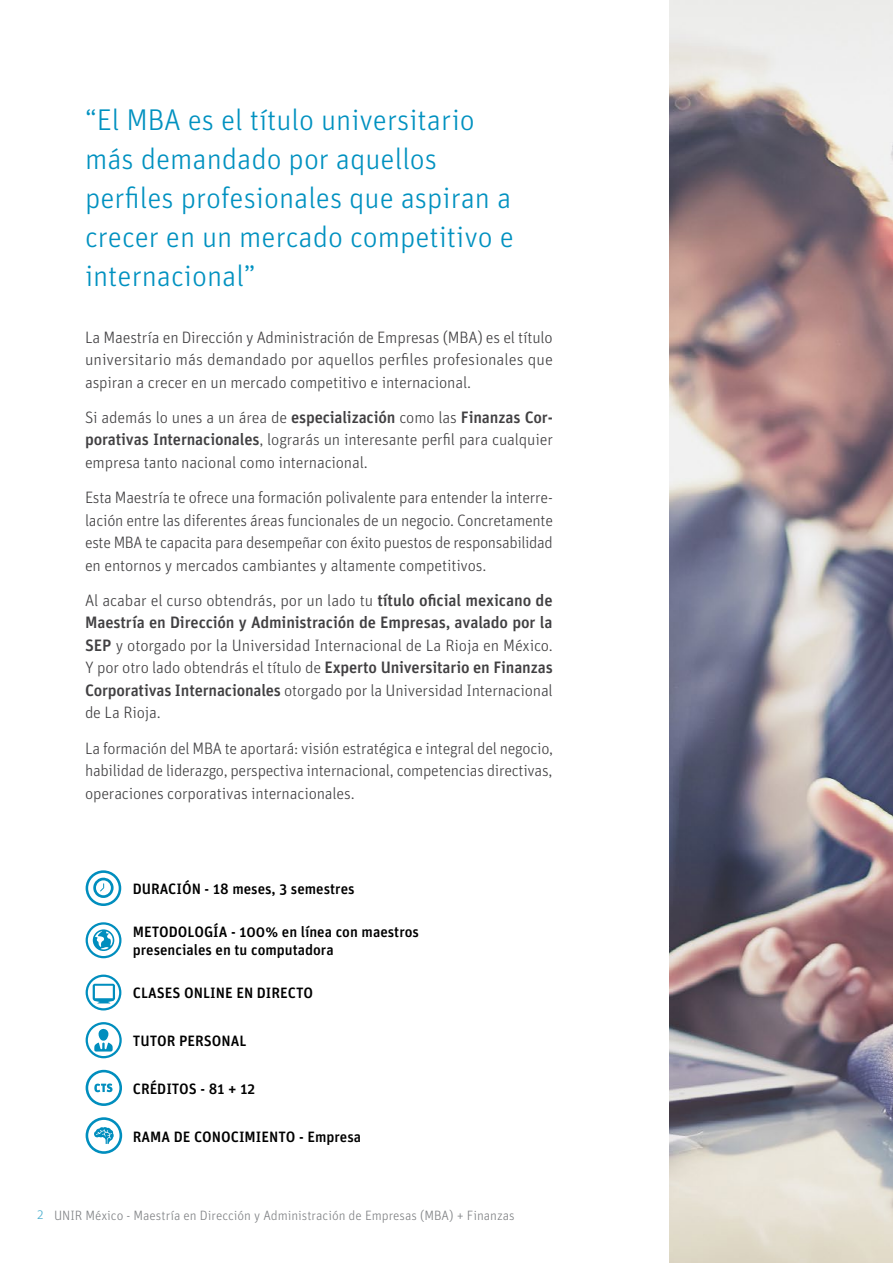
<style>
.page{position:relative;width:893px;height:1263px;background:#fff}
.page>*{position:absolute;margin:0;border:0;box-sizing:border-box;transform-origin:0 0}
.Título_nivel1{font:300 30px/39px "Unit OT";color:#0091c0}
.párrafo{font:300 16.5px/22.5px "Unit OT";letter-spacing:-.01em;color:#414042;text-align:justify}
.t1{font:500 15px/18px "Unit OT";color:#000}
.t2{font:300 13.5px "Unit OT";color:#808285}
.s1{font-weight:500}
.s2{color:#49adce}
</style>
<div class="page">
<svg style="left:86px;top:870px;width:35px;height:36px"></svg>
<svg style="left:86px;top:1070px;width:36px;height:36px"></svg>
<svg style="left:86px;top:1117px;width:36px;height:37px"></svg>
<svg style="left:86px;top:922px;width:35px;height:36px"></svg>
<svg style="left:86px;top:974px;width:35px;height:36px"></svg>
<svg style="left:86px;top:1022px;width:36px;height:36px"></svg>
<img style="left:669px;top:0;width:224px;height:1263px">
<p class="Título_nivel1" style="left:85px;top:100px;width:430px">“El MBA es el título universitario más demandado por aquellos perfiles profesionales que aspiran a crecer en un mercado competitivo e internacional”</p>
<p class="párrafo" style="left:85px;top:326px;width:469px">La Maestría en Dirección y Administración de Empresas (MBA) es el título universitario más demandado por aquellos perfiles profesionales que aspiran a crecer en un mercado competitivo e internacional.</p>
<p class="párrafo" style="left:85px;top:406px;width:469px">Si además lo unes a un área de <span class="s1">especialización</span> como las <span class="s1">Finanzas Cor&shy;porativas Internacionales</span>, lograrás un interesante perfil para cualquier empresa tanto nacional como internacional.</p>
<p class="párrafo" style="left:85px;top:486px;width:469px">Esta Maestría te ofrece una formación polivalente para entender la interre&shy;lación entre las diferentes áreas funcionales de un negocio. Concretamente este MBA te capacita para desempeñar con éxito puestos de responsabilidad en entornos y mercados cambiantes y altamente competitivos.</p>
<p class="párrafo" style="left:85px;top:589px;width:469px">Al acabar el curso obtendrás, por un lado tu <span class="s1">título oficial mexicano de Maestría en Dirección y Administración de Empresas, avalado por la SEP</span> y otorgado por la Universidad Internacional de La Rioja en México.<br>Y por otro lado obtendrás el título de <span class="s1">Experto Universitario en Finanzas Corporativas Internacionales</span> otorgado por la Universidad Internacional de La Rioja.</p>
<p class="párrafo" style="left:85px;top:737px;width:469px">La formación del MBA te aportará: visión estratégica e integral del negocio, habilidad de liderazgo, perspectiva internacional, competencias directivas, operaciones corporativas internacionales.</p>
<p class="t1" style="left:133px;top:880px;width:223px">DURACIÓN - 18 meses, 3 semestres</p>
<p class="t1" style="left:133px;top:923px;width:288px">METODOLOGÍA - 100% en línea con maestros presenciales en tu computadora</p>
<p class="t1" style="left:133px;top:984px;width:182px">CLASES ONLINE EN DIRECTO</p>
<p class="t1" style="left:133px;top:1032px;width:115px">TUTOR PERSONAL</p>
<p class="t1" style="left:133px;top:1079px;width:124px">CRÉDITOS - 81 + 12</p>
<p class="t1" style="left:133px;top:1127px;width:230px">RAMA DE CONOCIMIENTO - Empresa</p>
<p class="t2" style="left:37px;top:1207px;width:479px"><span class="s2">2</span> UNIR México - Maestría en Dirección y Administración de Empresas (MBA) + Finanzas</p>
</div>
